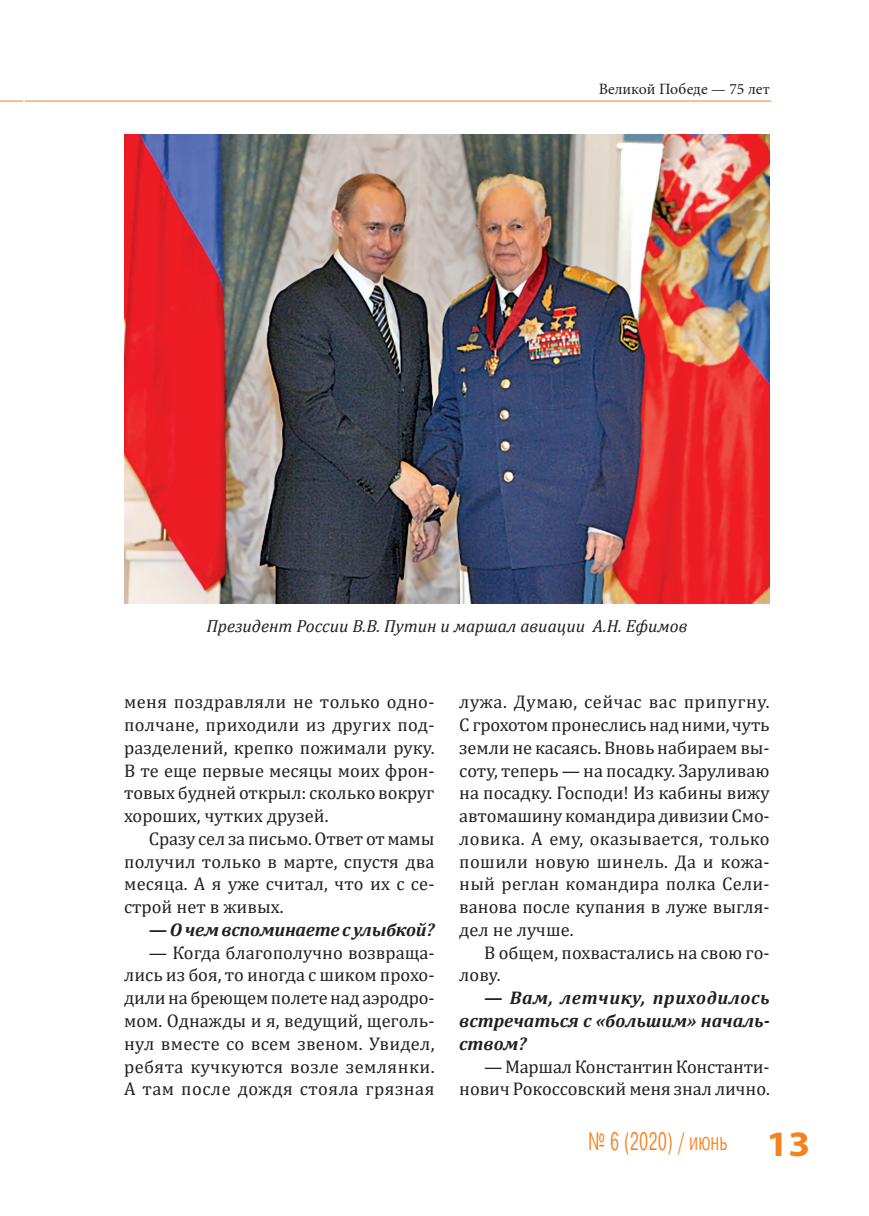
<style>
.page{position:relative;width:869px;height:1216px;background:#fff}
.page>*{position:absolute;margin:0;border:0;box-sizing:border-box;transform-origin:0 0}
.t1{font:300 25.2px "Pragmatica Cond";letter-spacing:.005em;color:#f58220;scale:.8 1}
.t2{font:18.38px/22.8px "Cambria";color:#231f20;text-align:justify}
.t3{font:italic 700 18.38px/22.8px "Cambria";color:#231f20;text-align:justify}
.t4{font:italic 17.5px "Cambria";color:#231f20}
.t5{font:15.75px "Minion Pro";color:#231f20}
.s1{font-family:"Myriad Pro";font-weight:700;font-size:35.88px}
</style>
<div class="page">
<svg style="left:0;top:101px;width:23px;height:1px"></svg>
<hr style="left:25px;top:101px;width:746px;height:1px;background:#f58220">
<img style="left:124px;top:134px;width:645px;height:469px">
<p class="t5" style="left:598px;top:79px;width:172px">Великой Победе — 75 лет</p>
<p class="t4" style="left:206px;top:615px;width:482px">Президент России В.В. Путин и маршал авиации А.Н. Ефимов</p>
<p class="t2" style="left:124px;top:690px;width:312px">меня поздравляли не только одно&shy;полчане, приходили из других под&shy;разделений, крепко пожимали руку.<br>В те еще первые месяцы моих фрон&shy;товых будней открыл: сколько вокруг хороших, чутких друзей.</p>
<p class="t2" style="left:124px;top:826px;width:312px;text-indent:25px">Сразу сел за письмо. Ответ от мамы получил только в марте, спустя два месяца. А я уже считал, что их с се&shy;строй нет в живых.</p>
<p class="t3" style="left:149px;top:917px;width:287px">— Очем вспоминаете с улыбкой?</p>
<p class="t2" style="left:124px;top:940px;width:312px;text-indent:25px">— Когда благополучно возвраща&shy;лись из боя, то иногда с шиком прохо&shy;дили на бреющем полете над аэродро&shy;мом. Однажды и я, ведущий, щеголь&shy;нул вместе со всем звеном. Увидел, ребята кучкуются возле землянки.<br>А там после дождя стояла грязная</p>
<p class="t2" style="left:459px;top:690px;width:312px">лужа. Думаю, сейчас вас припугну.<br>С грохотом пронеслись над ними, чуть земли не касаясь. Вновь набираем вы&shy;соту, теперь — на посадку. Заруливаю на посадку. Господи! Из кабины вижу автомашину командира дивизии Смо&shy;ловика. А ему, оказывается, только пошили новую шинель. Да и кожа&shy;ный реглан командира полка Сели&shy;ванова после купания в луже выгля&shy;дел не лучше.</p>
<p class="t2" style="left:459px;top:940px;width:312px;text-indent:25px">В общем, похвастались на свою го&shy;лову.</p>
<p class="t3" style="left:459px;top:986px;width:312px;text-indent:25px">— Вам, летчику, приходилось встречаться с «большим» началь&shy;ством?</p>
<p class="t2" style="left:459px;top:1054px;width:312px;text-align:right">— Маршал Константин Константи&shy;нович Рокоссовский меня знал лично.</p>
<h1 class="t1" style="left:588px;top:1126px;width:279px">№ 6 (2020) / июнь <span class="s1">13</span></h1>
</div>
